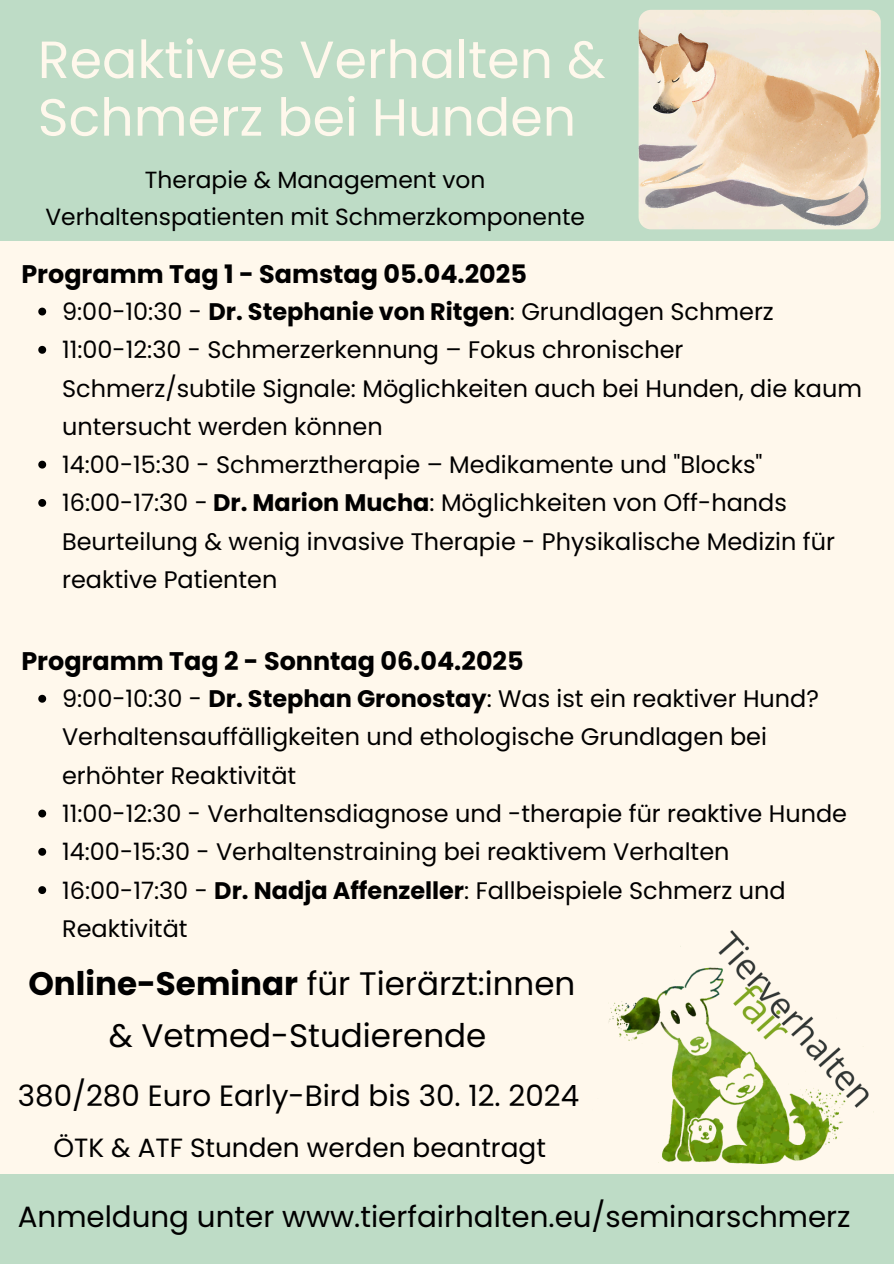
<style>
.page{position:relative;width:894px;height:1264px;background:#fff}
.page>*{position:absolute;margin:0;border:0;box-sizing:border-box;transform-origin:0 0}
.t1{font:52.2px/57.6px "Poppins";color:#fff8ec}
.t2{font:32.55px/51.8px "Poppins";color:#000;text-align:center}
.t3{font:29.25px "Poppins";color:#000}
.t4{font:26.25px "Poppins";color:#000}
.t5{font:700 25.5px "Poppins";color:#000}
.t6{font:24px/38.2px "Poppins";color:#000}
.t7{font:23.4px/37.2px "Poppins";color:#000;text-align:center}
.s1{font-weight:700}
</style>
<div class="page">
<div style="left:0;top:0;width:893px;height:1263px;background:#fff8ec"></div>
<div style="left:0;top:0;width:893px;height:241px;background:#bedcc6"></div>
<div style="left:0;top:1174px;width:893px;height:89px;background:#bedcc6"></div>
<img style="left:608px;top:930px;width:261px;height:233px">
<svg style="left:38px;top:307px;width:8px;height:8px"></svg>
<svg style="left:38px;top:346px;width:8px;height:8px"></svg>
<svg style="left:38px;top:460px;width:8px;height:8px"></svg>
<svg style="left:38px;top:499px;width:8px;height:8px"></svg>
<svg style="left:38px;top:694px;width:8px;height:8px"></svg>
<svg style="left:38px;top:809px;width:8px;height:8px"></svg>
<svg style="left:38px;top:847px;width:8px;height:8px"></svg>
<svg style="left:38px;top:886px;width:8px;height:8px"></svg>
<img style="left:638px;top:10px;width:242px;height:219px;border-radius:12px">
<p class="t1" style="left:38px;top:31px;width:569px">Reaktives Verhalten &amp;<br>Schmerz bei Hunden</p>
<h2 class="t7" style="left:45px;top:161px;width:541px">Therapie &amp; Management von<br>Verhaltenspatienten mit Schmerzkomponente</h2>
<h1 class="t5" style="left:21px;top:256px;width:507px">Programm Tag 1 - Samstag 05.04.2025</h1>
<p class="t6" style="left:62px;top:292px;width:713px">9:00-10:30 - <span class="s1">Dr. Stephanie von Ritgen</span>: Grundlagen Schmerz</p>
<h3 class="t6" style="left:62px;top:331px;width:801px">11:00-12:30 - Schmerzerkennung – Fokus chronischer<br>Schmerz/subtile Signale: Möglichkeiten auch bei Hunden, die kaum untersucht werden können</h3>
<p class="t6" style="left:62px;top:445px;width:701px">14:00-15:30 - Schmerztherapie – Medikamente und "Blocks"</p>
<p class="t6" style="left:62px;top:484px;width:774px">16:00-17:30 - <span class="s1">Dr. Marion Mucha</span>: Möglichkeiten von Off-hands<br>Beurteilung &amp; wenig invasive Therapie - Physikalische Medizin für reaktive Patienten</p>
<p class="t5" style="left:21px;top:643px;width:503px">Programm Tag 2 - Sonntag 06.04.2025</p>
<p class="t6" style="left:62px;top:679px;width:758px">9:00-10:30 - <span class="s1">Dr. Stephan Gronostay</span>: Was ist ein reaktiver Hund?<br>Verhaltensauffälligkeiten und ethologische Grundlagen bei erhöhter Reaktivität</p>
<h3 class="t6" style="left:62px;top:794px;width:786px">11:00-12:30 - Verhaltensdiagnose und -therapie für reaktive Hunde</h3>
<p class="t6" style="left:62px;top:832px;width:668px">14:00-15:30 - Verhaltenstraining bei reaktivem Verhalten</p>
<p class="t6" style="left:62px;top:871px;width:724px">16:00-17:30 - <span class="s1">Dr. Nadja Affenzeller</span>: Fallbeispiele Schmerz und<br>Reaktivität</p>
<h2 class="t2" style="left:28px;top:957px;width:548px"><span class="s1">Online-Seminar</span> für Tierärzt:innen &amp; Vetmed-Studierende</h2>
<h4 class="t3" style="left:18px;top:1075px;width:562px">380/280 Euro Early-Bird bis 30. 12. 2024</h4>
<h2 class="t4" style="left:53px;top:1129px;width:494px">ÖTK &amp; ATF Stunden werden beantragt</h2>
<p class="t3" style="left:18px;top:1196px;width:834px">Anmeldung unter www.tierfairhalten.eu/seminarschmerz</p>
</div>
